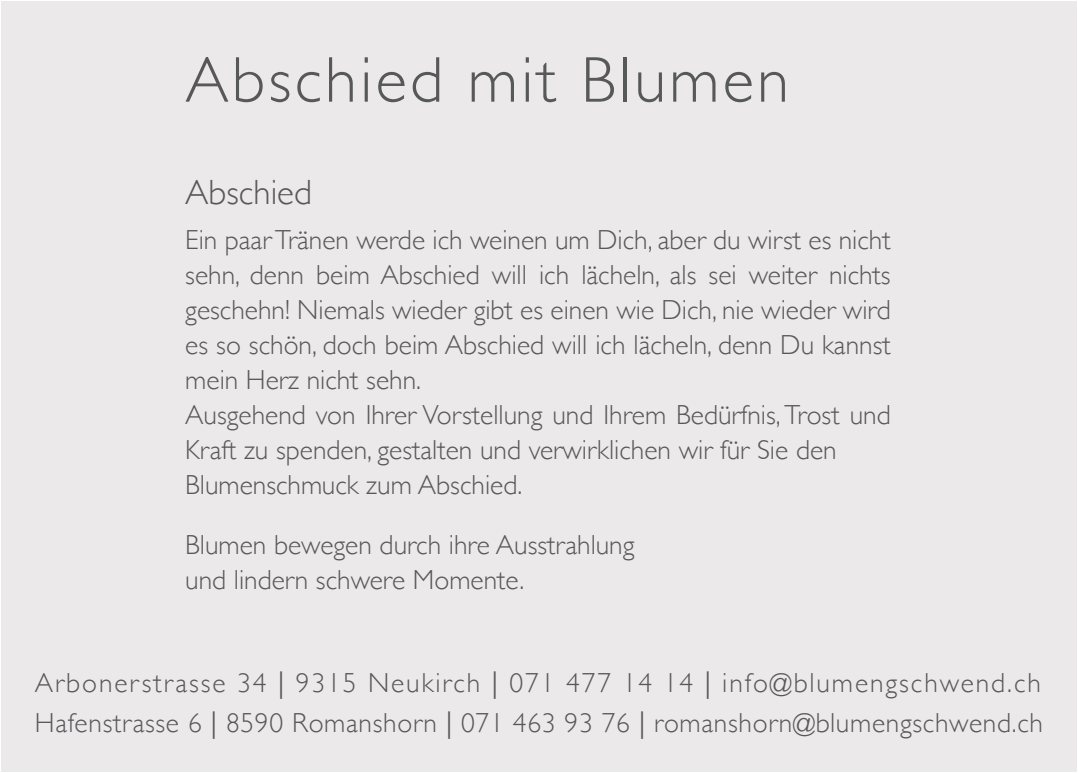
<style>
.page{position:relative;width:1078px;height:773px;background:#fff}
.page>*{position:absolute;margin:0;border:0;box-sizing:border-box;transform-origin:0 0}
.t1{font:300 65px "Gill Sans";letter-spacing:.05em;color:#57585a}
.t2{font:300 35px "Gill Sans";color:#57585a}
.t3{font:300 27.5px/35px "Gill Sans";color:#57585a;text-align:justify}
.t4{font:300 27.5px "Gill Sans";letter-spacing:.025em;color:#57585a}
.t5{font:300 27.5px "Gill Sans";letter-spacing:.07em;color:#57585a}
.s1{font-family:"Helvetica"}
</style>
<div class="page">
<div style="left:1px;top:1px;width:1075px;height:770px;background:#ebe9e9"></div>
<p class="t1" style="left:185px;top:29px;width:605px">Abschied mit Blumen</p>
<p class="t2" style="left:185px;top:165px;width:128px">Abschied</p>
<p class="t3" style="left:185px;top:221px;width:706px">Ein paar Tränen werde ich weinen um Dich, aber du wirst es nicht sehn, denn beim Abschied will ich lächeln, als sei weiter nichts geschehn! Niemals wieder gibt es einen wie Dich, nie wieder wird es so schön, doch beim Abschied will ich lächeln, denn Du kannst mein Herz nicht sehn.</p>
<p class="t3" style="left:185px;top:396px;width:706px">Ausgehend von Ihrer Vorstellung und Ihrem Bedürfnis, Trost und<br>Kraft zu spenden, gestalten und verwirklichen wir für Sie den</p>
<p class="t3" style="left:185px;top:466px;width:338px">Blumenschmuck zum Abschied.</p>
<p class="t3" style="left:185px;top:526px;width:450px">Blumen bewegen durch ihre Ausstrahlung</p>
<p class="t3" style="left:185px;top:561px;width:340px">und lindern schwere Momente.</p>
<p class="t5" style="left:35px;top:661px;width:1007px">Arbonerstrasse 34 <span class="s1">|</span> 9315 Neukirch <span class="s1">|</span> 071 477 14 14 <span class="s1">|</span> info@blumengschwend.ch</p>
<p class="t4" style="left:35px;top:701px;width:1009px">Hafenstrasse 6 <span class="s1">|</span> 8590 Romanshorn <span class="s1">|</span> 071 463 93 76 <span class="s1">|</span> romanshorn@blumengschwend.ch</p>
</div>
